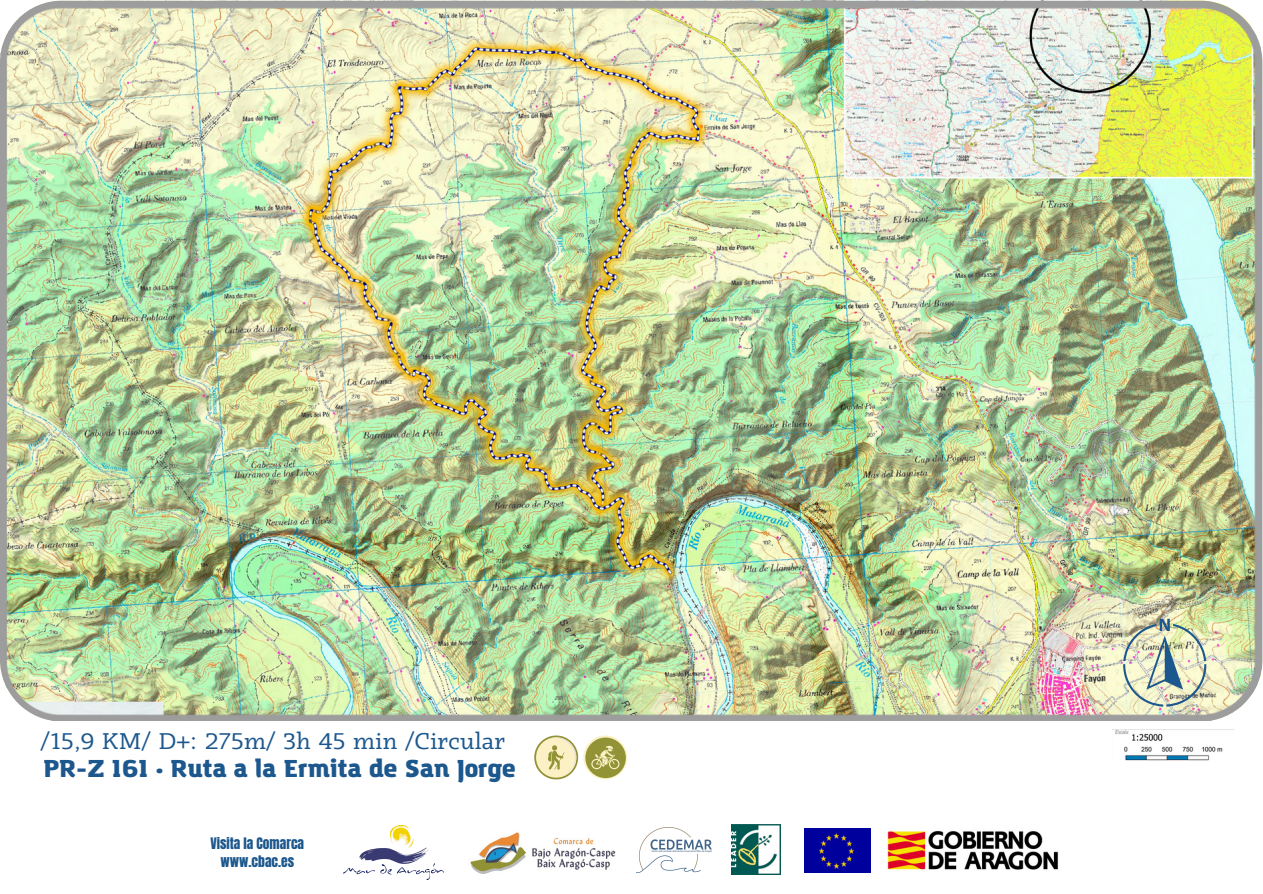
<style>
.page{position:relative;width:1263px;height:894px;background:#fff}
.page>*{position:absolute;margin:0;border:0;box-sizing:border-box;transform-origin:0 0}
.t1{font:24px "Radcliffe";color:#1c578d}
.t2{font:900 24px "Amazing Grotesk";color:#1c578d}
.t3{font:13.5px/18px "Anton";color:#1c578d;text-align:center}
</style>
<div class="page">
<img style="left:0;top:1px;width:1262px;height:719px;border-radius:62px">
<img style="left:1123px;top:618px;width:83px;height:88px">
<img style="left:1113px;top:729px;width:120px;height:32px">
<img style="left:887px;top:831px;width:171px;height:39px">
<img style="left:805px;top:828px;width:65px;height:44px">
<img style="left:731px;top:824px;width:50px;height:50px">
<img style="left:639px;top:827px;width:73px;height:45px">
<img style="left:470px;top:832px;width:146px;height:42px">
<img style="left:343px;top:825px;width:100px;height:54px">
<svg style="left:534px;top:735px;width:44px;height:44px"></svg>
<svg style="left:583px;top:735px;width:44px;height:44px"></svg>
<div style="left:585px;top:737px;width:41px;height:40px;background:#929336;border-radius:50%"></div>
<svg style="left:591px;top:745px;width:28px;height:24px"></svg>
<p class="t1" style="left:40px;top:727px;width:467px">/15,9 KM/ D+: 275m/ 3h 45 min /Circular</p>
<p class="t2" style="left:44px;top:758px;width:474px">PR-Z 161 · Ruta a la Ermita de San Jorge</p>
<p class="t3" style="left:210px;top:834px;width:95px">Visita la Comarca www.cbac.es</p>
</div>
